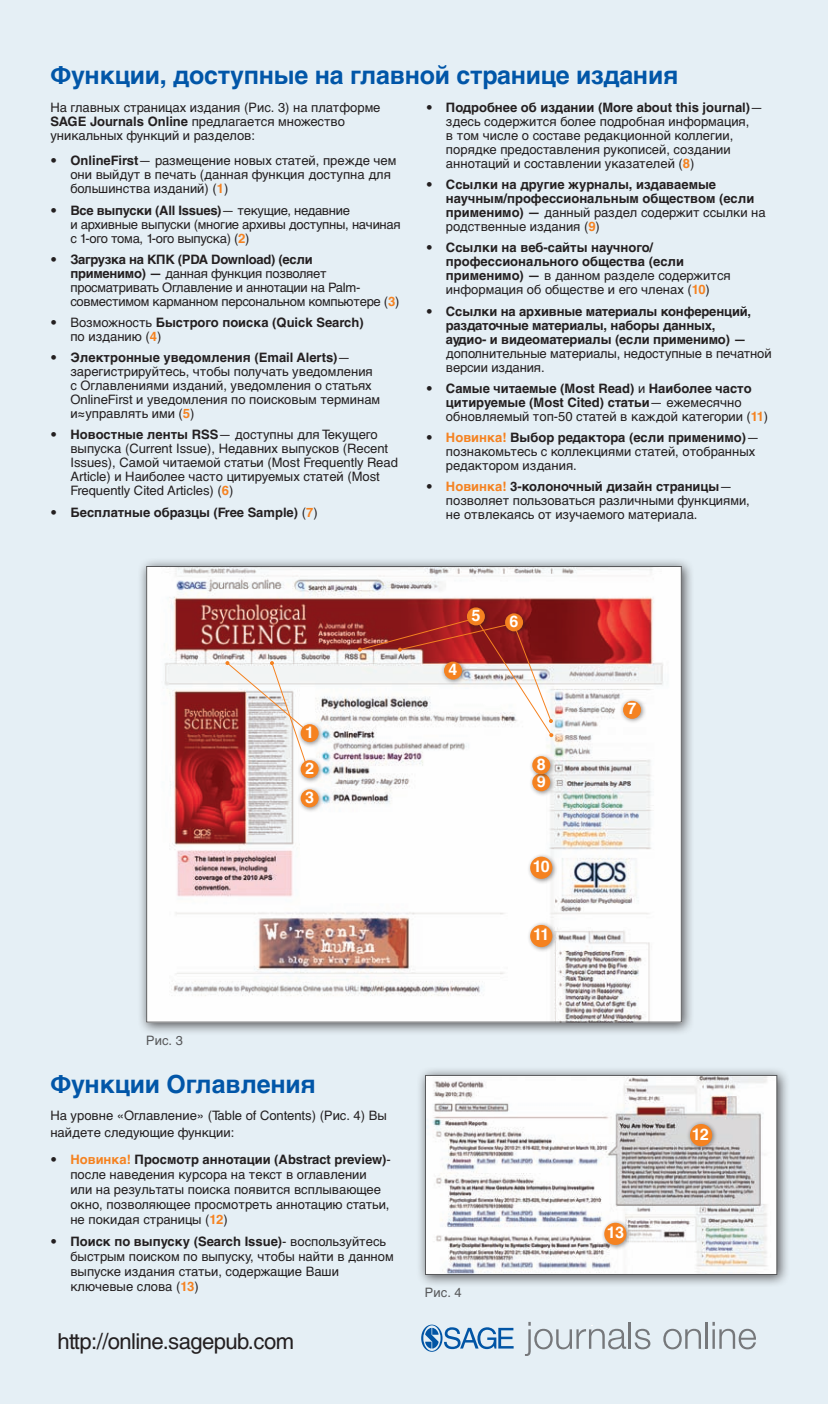
<style>
.page{position:relative;width:828px;height:1404px;background:#e5eff5}
.page>*{position:absolute;margin:0;border:0;box-sizing:border-box;transform-origin:0 0}
.Subhead_small{font:700 25px "Helvetica LTCYR";letter-spacing:-.01em;color:#0156a8}
.t1{font:22px "Helvetica LTCYR";letter-spacing:-.025em;color:#231f20}
.description{font:700 16px "Helvetica LTCYR";letter-spacing:-.05em;color:#fff}
.bullets{font:13px/14px "Helvetica LTCYR";color:#231f20}
.bullets-2{font:700 13px/14px "Helvetica LTCYR";color:#231f20}
.bullets-3{font:13px/14px "Helvetica LTCYR";letter-spacing:-.02em;color:#231f20}
.description-2{font:13px/14px "Helvetica LTCYR";color:#231f20}
.t2{font:13px "Helvetica LTCYR";color:#57585a}
.s1{font-weight:700}
.s2{font-weight:700;color:#f58220}
.s3{font-weight:400}
.s4{color:#f58220}
</style>
<div class="page">
<div style="left:137px;top:557px;width:557px;height:479px;background:#231f20;opacity:.75"></div>
<img style="left:148px;top:568px;width:532px;height:453px">
<div style="left:416px;top:1066px;width:374px;height:222px;background:#231f20;opacity:.75"></div>
<img style="left:427px;top:1077px;width:348px;height:196px">
<div style="left:425px;top:1075px;width:352px;height:200px;border:1px solid #57585a"></div>
<hr style="left:629px;top:1322px;width:2px;height:27px;background:#76787b">
<svg style="left:635px;top:1329px;width:15px;height:20px"></svg>
<svg style="left:663px;top:1329px;width:38px;height:20px"></svg>
<hr style="left:706px;top:1322px;width:2px;height:27px;background:#76787b">
<svg style="left:712px;top:1322px;width:44px;height:27px"></svg>
<svg style="left:421px;top:1325px;width:93px;height:27px"></svg>
<svg style="left:525px;top:1322px;width:101px;height:34px"></svg>
<div style="left:527px;top:921px;width:31px;height:32px;background:#231f20;opacity:.5"></div>
<div style="left:530px;top:925px;width:22px;height:22px;background:#f58220;border-radius:50%"></div>
<div style="left:527px;top:853px;width:31px;height:32px;background:#231f20;opacity:.5"></div>
<div style="left:530px;top:857px;width:22px;height:22px;background:#f58220;border-radius:50%"></div>
<div style="left:686px;top:1120px;width:32px;height:32px;background:#231f20;opacity:.5"></div>
<div style="left:690px;top:1124px;width:22px;height:22px;background:#f58220;border-radius:50%"></div>
<div style="left:601px;top:1219px;width:31px;height:32px;background:#231f20;opacity:.5"></div>
<div style="left:604px;top:1223px;width:22px;height:22px;background:#f58220;border-radius:50%"></div>
<div style="left:297px;top:721px;width:27px;height:27px;background:#231f20;opacity:.5"></div>
<div style="left:301px;top:724px;width:18px;height:18px;background:#f58220;border-radius:50%"></div>
<div style="left:297px;top:757px;width:27px;height:27px;background:#231f20;opacity:.5"></div>
<div style="left:301px;top:760px;width:18px;height:18px;background:#f58220;border-radius:50%"></div>
<div style="left:297px;top:786px;width:27px;height:27px;background:#231f20;opacity:.5"></div>
<div style="left:301px;top:789px;width:18px;height:18px;background:#f58220;border-radius:50%"></div>
<div style="left:502px;top:610px;width:27px;height:27px;background:#231f20;opacity:.5"></div>
<svg style="left:505px;top:613px;width:18px;height:18px"></svg>
<div style="left:529px;top:770px;width:27px;height:27px;background:#231f20;opacity:.5"></div>
<div style="left:532px;top:773px;width:18px;height:18px;background:#f58220;border-radius:50%"></div>
<div style="left:620px;top:697px;width:27px;height:28px;background:#231f20;opacity:.5"></div>
<div style="left:623px;top:701px;width:18px;height:18px;background:#f58220;border-radius:50%"></div>
<div style="left:463px;top:604px;width:28px;height:27px;background:#231f20;opacity:.5"></div>
<div style="left:467px;top:607px;width:18px;height:18px;background:#f58220;border-radius:50%"></div>
<div style="left:529px;top:753px;width:27px;height:27px;background:#231f20;opacity:.5"></div>
<div style="left:532px;top:756px;width:18px;height:18px;background:#f58220;border-radius:50%"></div>
<svg style="left:358px;top:619px;width:195px;height:118px"></svg>
<svg style="left:225px;top:661px;width:82px;height:103px"></svg>
<p class="Subhead_small" style="left:50px;top:61px;width:629px">Функции, доступные на главной странице издания</p>
<p class="description-2" style="left:50px;top:100px;width:332px">На главных страницах издания (Рис. 3) на платформе<br><span class="s1">SAGE Journals Online</span> предлагается множество уникальных функций и разделов:</p>
<p class="bullets" style="left:70px;top:154px;width:328px;text-indent:-20px">• <span class="s1">OnlineFirst</span>— размещение новых статей, прежде чем они выйдут в печать (данная функция доступна для большинства изданий) (<span class="s2">1</span>)</p>
<p class="bullets-3" style="left:70px;top:203px;width:332px;text-indent:-20px">• <span class="s1">Все выпуски (All Issues)</span>— текущие, недавние<br>и архивные выпуски (многие архивы доступны, начиная с 1-ого тома, 1-ого выпуска) (<span class="s2">2</span>)</p>
<p class="bullets-3" style="left:70px;top:252px;width:330px;text-indent:-20px">• <span class="s1">Загрузка на КПК (PDA Download) (если<br>применимо) —</span> данная функция позволяет просматривать Оглавление и аннотации на Palm&shy;совместимом карманном персональном компьютере (<span class="s2">3</span>)</p>
<p class="bullets-2" style="left:70px;top:315px;width:295px;text-indent:-20px"><span class="s3">• Возможность</span> Быстрого поиска (Quick Search) <span class="s3">по изданию (</span><span class="s4">4</span><span class="s3">)</span></p>
<p class="bullets" style="left:70px;top:351px;width:311px;text-indent:-20px">• <span class="s1">Электронные уведомления (Email Alerts)</span>— зарегистрируйтесь, чтобы получать уведомления с Оглавлениями изданий, уведомления о статьях OnlineFirst и уведомления по поисковым терминам и≈управлять ими (<span class="s2">5</span>)</p>
<p class="bullets" style="left:70px;top:428px;width:329px;text-indent:-20px">• <span class="s1">Новостные ленты RSS</span>— доступны для Текущего выпуска (Current Issue), Недавних выпусков (Recent Issues), Самой читаемой статьи (Most Frequently Read Article) и Наиболее часто цитируемых статей (Most Frequently Cited Articles) (<span class="s2">6</span>)</p>
<p class="bullets-2" style="left:50px;top:505px;width:269px"><span class="s3">•</span> Бесплатные образцы (Free Sample) <span class="s3">(</span><span class="s4">7</span><span class="s3">)</span></p>
<p class="bullets" style="left:446px;top:100px;width:319px;text-indent:-20px">• <span class="s1">Подробнее об издании (More about this journal)</span>— здесь содержится более подробная информация,<br>в том числе о составе редакционной коллегии, порядке предоставления рукописей, создании аннотаций и составлении указателей (<span class="s2">8</span>)</p>
<p class="bullets-2" style="left:446px;top:178px;width:321px;text-indent:-20px"><span class="s3">•</span> Ссылки на другие журналы, издаваемые научным/профессиональным обществом (если применимо) — <span class="s3">данный раздел содержит ссылки на родственные издания (</span><span class="s4">9</span><span class="s3">)</span></p>
<p class="bullets-2" style="left:446px;top:241px;width:286px;text-indent:-20px"><span class="s3">•</span> Ссылки на веб-сайты научного/ профессионального общества (если применимо) — <span class="s3">в данном разделе содержится информация об обществе и его членах (</span><span class="s4">10</span><span class="s3">)</span></p>
<p class="bullets-2" style="left:446px;top:304px;width:327px;text-indent:-20px"><span class="s3">•</span> Ссылки на архивные материалы конференций, раздаточные материалы, наборы данных,<br>аудио- и видеоматериалы (если применимо) — <span class="s3">дополнительные материалы, недоступные в печатной версии издания.</span></p>
<p class="bullets-2" style="left:446px;top:381px;width:324px;text-indent:-20px"><span class="s3">•</span> Самые читаемые (Most Read) <span class="s3">и</span> Наиболее часто цитируемые (Most Cited) статьи<span class="s3">— ежемесячно обновляемый топ-50 статей в каждой категории (</span><span class="s4">11</span><span class="s3">)</span></p>
<p class="bullets" style="left:446px;top:430px;width:315px;text-indent:-20px">• <span class="s2">Новинка!</span> <span class="s1">Выбор редактора (если применимо)</span>— познакомьтесь с коллекциями статей, отобранных редактором издания.</p>
<p class="bullets" style="left:446px;top:480px;width:305px;text-indent:-20px">• <span class="s2">Новинка!</span> <span class="s1">3-колоночный дизайн страницы</span>— позволяет пользоваться различными функциями, не отвлекаясь от изучаемого материала.</p>
<p class="description" style="left:305px;top:723px;width:10px">1</p>
<p class="description" style="left:305px;top:759px;width:10px">2</p>
<p class="description" style="left:305px;top:788px;width:10px">3</p>
<p class="description" style="left:471px;top:606px;width:10px">5</p>
<p class="description" style="left:449px;top:660px;width:10px">4</p>
<p class="description" style="left:510px;top:612px;width:10px">6</p>
<p class="description" style="left:537px;top:755px;width:10px">8</p>
<p class="description" style="left:537px;top:772px;width:10px">9</p>
<p class="description" style="left:533px;top:857px;width:18px">10</p>
<p class="description" style="left:533px;top:926px;width:17px">11</p>
<p class="description" style="left:628px;top:699px;width:10px">7</p>
<p class="t2" style="left:146px;top:1034px;width:38px">Рис. 3</p>
<p class="Subhead_small" style="left:50px;top:1070px;width:267px">Функции Оглавления</p>
<p class="description-2" style="left:50px;top:1107px;width:338px;line-height:17px">На уровне «Оглавление» (Table of Contents) (Рис. 4) Вы найдете следующие функции:</p>
<p class="bullets" style="left:70px;top:1152px;width:322px;line-height:15px;text-indent:-20px">• <span class="s2">Новинка!</span> <span class="s1">Просмотр аннотации (Abstract preview)</span>- после наведения курсора на текст в оглавлении или на результаты поиска появится всплывающее окно, позволяющее просмотреть аннотацию статьи, не покидая страницы (<span class="s2">12</span>)</p>
<p class="bullets" style="left:70px;top:1234px;width:325px;line-height:15px;text-indent:-20px">• <span class="s1">Поиск по выпуску (Search Issue)</span>- воспользуйтесь быстрым поиском по выпуску, чтобы найти в данном выпуске издания статьи, содержащие Ваши ключевые слова (<span class="s2">13</span>)</p>
<p class="t1" style="left:58px;top:1329px;width:238px">http://online.sagepub.com</p>
<p class="t2" style="left:425px;top:1286px;width:38px">Рис. 4</p>
<p class="description" style="left:607px;top:1224px;width:19px">13</p>
<p class="description" style="left:692px;top:1125px;width:19px">12</p>
</div>
